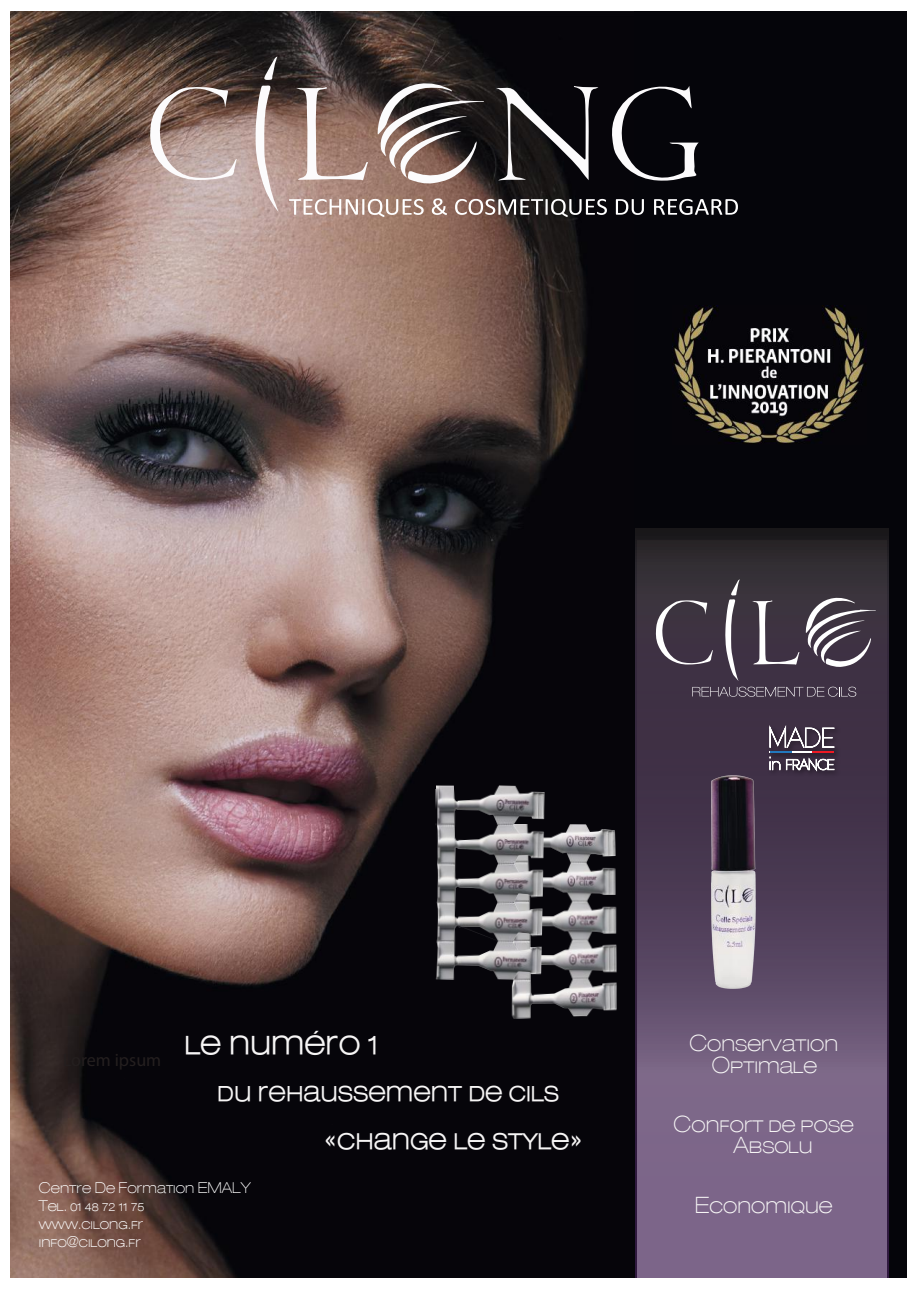
<style>
.page{position:relative;width:919px;height:1289px;background:#fff}
.page>*{position:absolute;margin:0;border:0;box-sizing:border-box;transform-origin:0 0}
.t1{font:700 34.5px "Lowvetica";color:#f6f5f5}
.t2{font:700 30px "Lowvetica";color:#f6f5f5}
.t3{font:700 28.5px "Lowvetica";color:#f6f5f5}
.t4{font:22.5px "Lowvetica";color:#f6f5f5}
.t5{font:18px "Myriad Pro";color:#241f1f}
.t6{font:15px/18px "Lowvetica";color:#fff}
</style>
<div class="page">
<img style="left:11px;top:11px;width:623px;height:1266px">
<div style="left:634px;top:11px;width:272px;height:1266px;background:#05050a"></div>
<svg style="left:636px;top:528px;width:252px;height:749px;background:#5c4b65"></svg>
<img style="left:706px;top:769px;width:54px;height:226px">
<img style="left:765px;top:721px;width:78px;height:26px">
<svg style="left:769px;top:723px;width:65px;height:24px;background:#6a606e"></svg>
<img style="left:765px;top:762px;width:16px;height:17px">
<img style="left:781px;top:762px;width:62px;height:18px">
<svg style="left:769px;top:762px;width:65px;height:11px"></svg>
<img style="left:765px;top:747px;width:78px;height:15px">
<hr style="left:769px;top:751px;width:64px;height:2px;background:#fff">
<hr style="left:769px;top:751px;width:22px;height:2px;background:#2278bd">
<hr style="left:812px;top:751px;width:21px;height:2px;background:#ef1923">
<svg style="left:655px;top:579px;width:220px;height:117px;background:#524855"></svg>
<svg style="left:289px;top:199px;width:134px;height:18px"></svg>
<svg style="left:432px;top:198px;width:15px;height:17px"></svg>
<svg style="left:455px;top:199px;width:152px;height:18px"></svg>
<svg style="left:615px;top:199px;width:29px;height:16px"></svg>
<svg style="left:654px;top:199px;width:84px;height:16px"></svg>
<svg style="left:496px;top:86px;width:102px;height:94px;background:#383739"></svg>
<svg style="left:611px;top:86px;width:87px;height:95px"></svg>
<svg style="left:150px;top:87px;width:87px;height:93px;background:#a79089"></svg>
<svg style="left:377px;top:82px;width:107px;height:102px"></svg>
<svg style="left:255px;top:56px;width:23px;height:156px"></svg>
<svg style="left:296px;top:87px;width:73px;height:94px;background:#a1857b"></svg>
<img style="left:672px;top:305px;width:193px;height:138px">
<img style="left:506px;top:823px;width:111px;height:196px">
<img style="left:431px;top:784px;width:114px;height:197px">
<p class="t5" style="left:63px;top:1048px;width:100px">Lorem ipsum</p>
<h1 class="t1" style="left:185px;top:1020px;width:195px">le numéro 1</h1>
<h3 class="t3" style="left:217px;top:1073px;width:343px">du rehaussement de cils</h3>
<h2 class="t2" style="left:324px;top:1120px;width:260px">«change le style»</h2>
<p class="t6" style="left:39px;top:1177px;width:213px">Centre De Formation EMALY<br>Tel. 01 48 72 11 75 www.cilong.fr<br>info@cilong.fr</p>
<h3 class="t4" style="left:689px;top:1029px;width:150px">Conservation</h3>
<h3 class="t4" style="left:711px;top:1052px;width:107px">Optimale</h3>
<h3 class="t4" style="left:673px;top:1110px;width:182px">Confort de pose</h3>
<h3 class="t4" style="left:733px;top:1131px;width:80px">Absolu</h3>
<h3 class="t4" style="left:695px;top:1191px;width:139px">Economique</h3>
</div>
